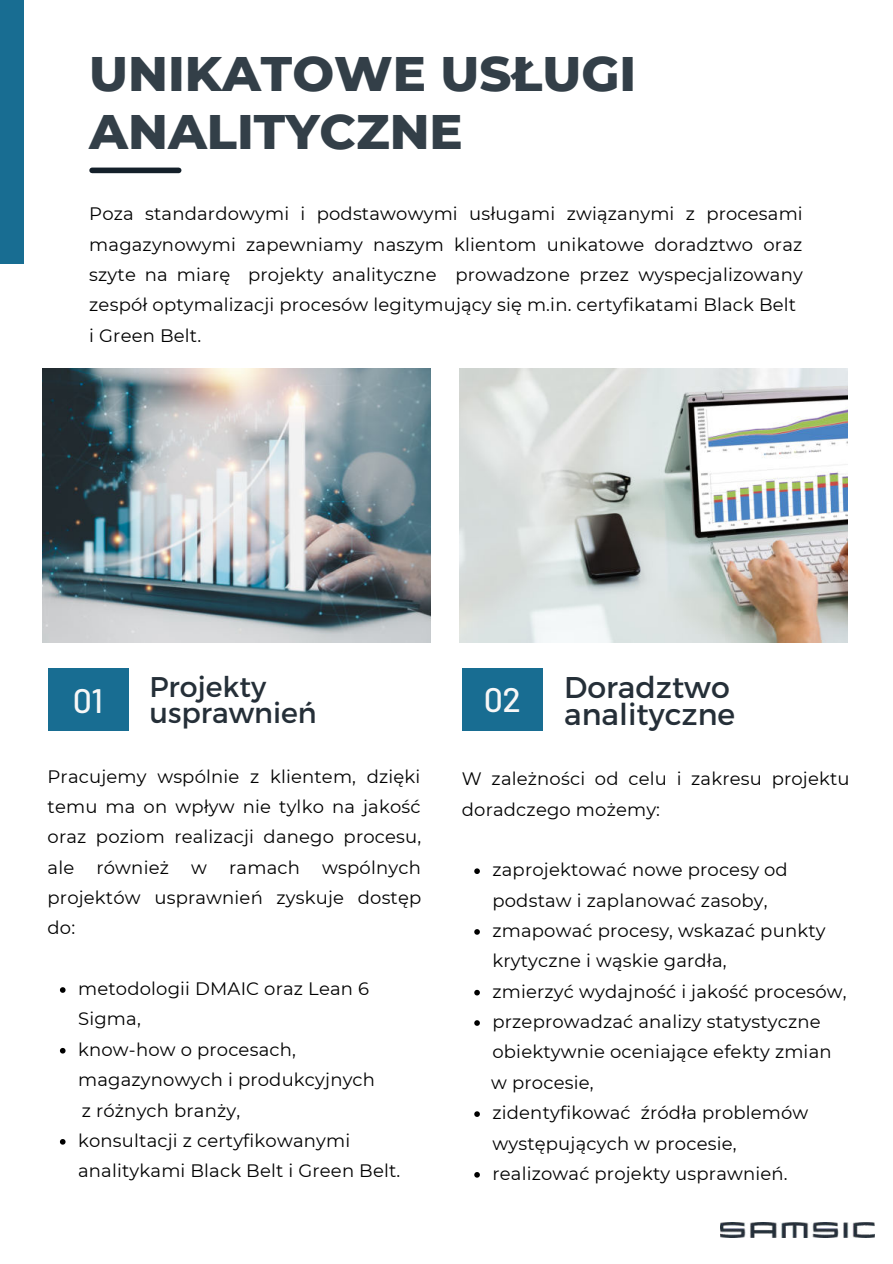
<style>
.page{position:relative;width:893px;height:1264px;background:#fff}
.page>*{position:absolute;margin:0;border:0;box-sizing:border-box;transform-origin:0 0}
.t1{font:800 49.5px/58.5px "Montserrat";color:#333f48}
.t2{font:500 33.9px "Barlow";color:#f7f7f7}
.t3{font:30px/27px "Montserrat";color:#252f38}
.t4{font:28.5px/25.8px "Montserrat";color:#252f38}
.t5{font:18px/30.3px "Montserrat";letter-spacing:.01em;color:#000}
</style>
<div class="page">
<div style="left:0;top:0;width:24px;height:264px;background:#186d92"></div>
<img style="left:720px;top:1222px;width:154px;height:15px">
<img style="left:42px;top:369px;width:388px;height:273px">
<img style="left:459px;top:369px;width:388px;height:273px">
<svg style="left:60px;top:987px;width:6px;height:5px"></svg>
<svg style="left:60px;top:1047px;width:6px;height:6px"></svg>
<svg style="left:60px;top:1139px;width:6px;height:5px"></svg>
<svg style="left:474px;top:868px;width:6px;height:6px"></svg>
<svg style="left:474px;top:929px;width:6px;height:5px"></svg>
<svg style="left:474px;top:989px;width:6px;height:6px"></svg>
<svg style="left:474px;top:1020px;width:6px;height:5px"></svg>
<svg style="left:474px;top:1111px;width:6px;height:5px"></svg>
<svg style="left:474px;top:1172px;width:6px;height:5px"></svg>
<div style="left:92px;top:167px;width:87px;height:6px;background:#14202a"></div>
<div style="left:48px;top:669px;width:80px;height:61px;background:#186d92"></div>
<div style="left:462px;top:668px;width:80px;height:62px;background:#186d92"></div>
<h1 class="t1" style="left:89px;top:41px;width:548px">UNIKATOWE USŁUGI<br>ANALITYCZNE</h1>
<p class="t5" style="left:89px;top:198px;width:715px">Poza standardowymi i podstawowymi usługami związanymi z procesami magazynowymi zapewniamy naszym klientom unikatowe doradztwo oraz szyte na miarę projekty analityczne prowadzone przez wyspecjalizowany zespół optymalizacji procesów legitymujący się m.in. certyfikatami Black Belt i Green Belt.</p>
<h3 class="t4" style="left:149px;top:673px;width:169px">Projekty usprawnień</h3>
<h3 class="t3" style="left:564px;top:673px;width:172px">Doradztwo analityczne</h3>
<h2 class="t2" style="left:73px;top:679px;width:32px">01</h2>
<h2 class="t2" style="left:483px;top:679px;width:39px">02</h2>
<p class="t5" style="left:48px;top:760px;width:375px;text-align:justify">Pracujemy wspólnie z klientem, dzięki temu ma on wpływ nie tylko na jakość oraz poziom realizacji danego procesu, ale również w ramach wspólnych projektów usprawnień zyskuje dostęp do:</p>
<p class="t5" style="left:78px;top:972px;width:298px">metodologii DMAIC oraz Lean 6<br>Sigma,<br>know-how o procesach, magazynowych i produkcyjnych</p>
<p class="t5" style="left:82px;top:1094px;width:160px">z różnych branży,</p>
<p class="t5" style="left:78px;top:1124px;width:324px">konsultacji z certyfikowanymi analitykami Black Belt i Green Belt.</p>
<p class="t5" style="left:462px;top:763px;width:389px">W zależności od celu i zakresu projektu doradczego możemy:</p>
<p class="t5" style="left:492px;top:854px;width:355px">zaprojektować nowe procesy od podstaw i zaplanować zasoby, zmapować procesy, wskazać punkty krytyczne i wąskie gardła,<br>zmierzyć wydajność i jakość procesów, przeprowadzać analizy statystyczne obiektywnie oceniające efekty zmian</p>
<p class="t5" style="left:491px;top:1066px;width:104px">w procesie,</p>
<p class="t5" style="left:492px;top:1096px;width:317px">zidentyfikować źródła problemów występujących w procesie, realizować projekty usprawnień.</p>
</div>
